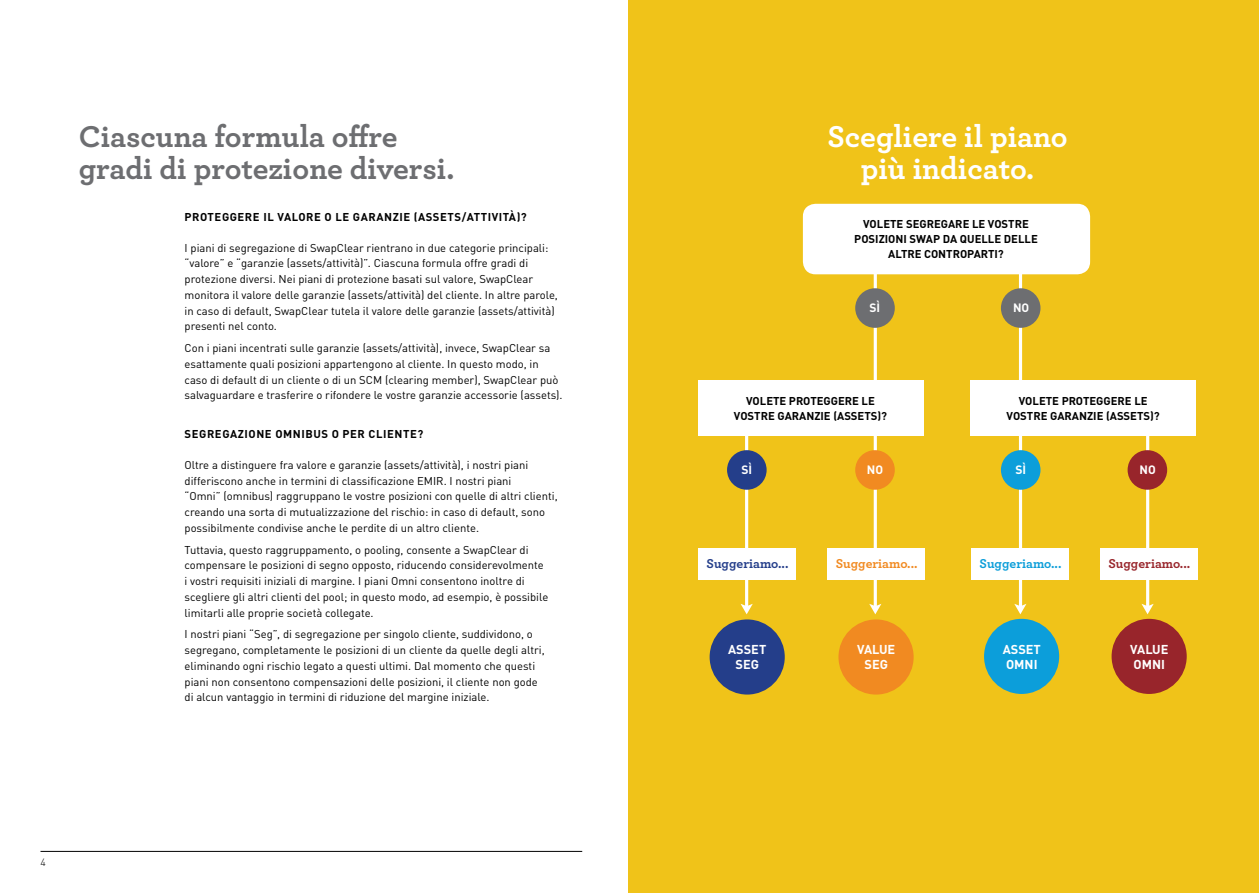
<style>
.page{position:relative;width:1259px;height:893px;background:#fff}
.page>*{position:absolute;margin:0;border:0;box-sizing:border-box;transform-origin:0 0}
.t1{font:700 31.5px/32.2px "Archer";color:#6d6e71}
.t2{font:700 31.5px/32.2px "Archer";color:#fff;text-align:center}
.t3{font:700 13.5px "Archer";color:#243e8a}
.t4{font:700 13.5px "Archer";color:#f18a21}
.t5{font:700 13.5px "Archer";color:#0c9ed9}
.t6{font:700 13.5px "Archer";color:#98252b}
.t7{font:700 12.75px/14.2px "DIN Pro";color:#fff;text-align:center}
.t8{font:700 12px "DIN Pro";color:#fff}
.t9{font:11.25px/15.8px "DIN Pro";color:#000}
.t10{font:700 11.25px/15px "DIN Pro";color:#000;text-align:center}
.t11{font:700 11.25px "DIN Pro";letter-spacing:.05em;color:#000}
.t12{font:300 10.5px "DIN";color:#000}
</style>
<div class="page">
<hr style="left:40px;top:851px;width:542px;height:1px;background:#000">
<div style="left:629px;top:0;width:630px;height:893px;background:#f0c319"></div>
<svg style="left:873px;top:274px;width:4px;height:330px"></svg>
<hr style="left:1019px;top:260px;width:3px;height:349px;background:#fff">
<hr style="left:1146px;top:390px;width:3px;height:218px;background:#fff">
<hr style="left:745px;top:390px;width:3px;height:220px;background:#fff">
<div style="left:803px;top:204px;width:287px;height:70px;background:#fff;border-radius:13px"></div>
<div style="left:970px;top:380px;width:226px;height:56px;background:#fff"></div>
<div style="left:1001px;top:450px;width:39px;height:40px;background:#0c9eda;border-radius:50%"></div>
<div style="left:1127px;top:450px;width:40px;height:40px;background:#98252b;border-radius:50%"></div>
<div style="left:698px;top:380px;width:225px;height:56px;background:#fff"></div>
<div style="left:727px;top:450px;width:39px;height:40px;background:#243e8a;border-radius:50%"></div>
<div style="left:709px;top:619px;width:76px;height:76px;background:#243e8a;border-radius:50%"></div>
<div style="left:838px;top:619px;width:75px;height:76px;background:#f18a21;border-radius:50%"></div>
<div style="left:984px;top:619px;width:75px;height:75px;background:#0c9eda;border-radius:50%"></div>
<div style="left:1111px;top:619px;width:75px;height:75px;background:#98252b;border-radius:50%"></div>
<div style="left:855px;top:288px;width:40px;height:40px;background:#6d6e71;border-radius:50%"></div>
<div style="left:855px;top:450px;width:40px;height:40px;background:#f18a21;border-radius:50%"></div>
<div style="left:1001px;top:288px;width:39px;height:40px;background:#6d6e71;border-radius:50%"></div>
<svg style="left:740px;top:604px;width:13px;height:10px"></svg>
<svg style="left:869px;top:604px;width:12px;height:10px"></svg>
<svg style="left:1014px;top:604px;width:12px;height:10px"></svg>
<svg style="left:1141px;top:604px;width:12px;height:10px"></svg>
<div style="left:698px;top:548px;width:98px;height:32px;background:#fff"></div>
<div style="left:971px;top:548px;width:98px;height:32px;background:#fff"></div>
<div style="left:827px;top:548px;width:98px;height:32px;background:#fff"></div>
<div style="left:1100px;top:548px;width:98px;height:32px;background:#fff"></div>
<h1 class="t1" style="left:79px;top:118px;width:377px">Ciascuna formula offre gradi di protezione diversi.</h1>
<h1 class="t2" style="left:827px;top:118px;width:242px">Scegliere il piano più indicato.</h1>
<p class="t10" style="left:854px;top:215px;width:185px">VOLETE SEGREGARE LE VOSTRE<br>POSIZIONI SWAP DA QUELLE DELLE<br>ALTRE CONTROPARTI?</p>
<p class="t11" style="left:185px;top:208px;width:344px">PROTEGGERE IL VALORE O LE GARANZIE (ASSETS/ATTIVITÀ)?</p>
<p class="t9" style="left:184px;top:238px;width:375px">I piani di segregazione di SwapClear rientrano in due categorie principali: “valore” e “garanzie (assets/attività)”. Ciascuna formula offre gradi di protezione diversi. Nei piani di protezione basati sul valore, SwapClear monitora il valore delle garanzie (assets/attività) del cliente. In altre parole, in caso di default, SwapClear tutela il valore delle garanzie (assets/attività) presenti nel conto.</p>
<p class="t9" style="left:184px;top:339px;width:380px">Con i piani incentrati sulle garanzie (assets/attività), invece, SwapClear sa esattamente quali posizioni appartengono al cliente. In questo modo, in caso di default di un cliente o di un SCM (clearing member), SwapClear può salvaguardare e trasferire o rifondere le vostre garanzie accessorie (assets).</p>
<p class="t8" style="left:869px;top:298px;width:12px">SÌ</p>
<p class="t8" style="left:1013px;top:298px;width:18px">NO</p>
<p class="t10" style="left:734px;top:392px;width:155px">VOLETE PROTEGGERE LE<br>VOSTRE GARANZIE (ASSETS)?</p>
<p class="t10" style="left:1006px;top:392px;width:155px">VOLETE PROTEGGERE LE<br>VOSTRE GARANZIE (ASSETS)?</p>
<p class="t11" style="left:185px;top:425px;width:240px">SEGREGAZIONE OMNIBUS O PER CLIENTE?</p>
<p class="t9" style="left:184px;top:456px;width:374px">Oltre a distinguere fra valore e garanzie (assets/attività), i nostri piani differiscono anche in termini di classificazione EMIR. I nostri piani<br>“Omni” (omnibus) raggruppano le vostre posizioni con quelle di altri clienti, creando una sorta di mutualizzazione del rischio: in caso di default, sono possibilmente condivise anche le perdite di un altro cliente.</p>
<p class="t9" style="left:184px;top:540px;width:365px">Tuttavia, questo raggruppamento, o pooling, consente a SwapClear di compensare le posizioni di segno opposto, riducendo considerevolmente i vostri requisiti iniziali di margine. I piani Omni consentono inoltre di scegliere gli altri clienti del pool; in questo modo, ad esempio, è possibile limitarli alle proprie società collegate.</p>
<p class="t9" style="left:184px;top:625px;width:362px">I nostri piani “Seg”, di segregazione per singolo cliente, suddividono, o segregano, completamente le posizioni di un cliente da quelle degli altri, eliminando ogni rischio legato a questi ultimi. Dal momento che questi piani non consentono compensazioni delle posizioni, il cliente non gode di alcun vantaggio in termini di riduzione del margine iniziale.</p>
<p class="t8" style="left:741px;top:460px;width:12px">SÌ</p>
<p class="t8" style="left:867px;top:460px;width:18px">NO</p>
<p class="t8" style="left:1015px;top:460px;width:12px">SÌ</p>
<p class="t8" style="left:1139px;top:460px;width:18px">NO</p>
<p class="t3" style="left:706px;top:553px;width:83px">Suggeriamo...</p>
<p class="t4" style="left:835px;top:553px;width:83px">Suggeriamo...</p>
<p class="t5" style="left:979px;top:553px;width:83px">Suggeriamo...</p>
<p class="t6" style="left:1108px;top:553px;width:83px">Suggeriamo...</p>
<p class="t7" style="left:728px;top:641px;width:40px">ASSET<br>SEG</p>
<p class="t7" style="left:857px;top:641px;width:40px">VALUE<br>SEG</p>
<p class="t7" style="left:1002px;top:641px;width:40px;text-align:left">ASSET<br>OMNI</p>
<p class="t7" style="left:1130px;top:641px;width:40px;text-align:left">VALUE<br>OMNI</p>
<p class="t12" style="left:40px;top:855px;width:7px">4</p>
</div>
